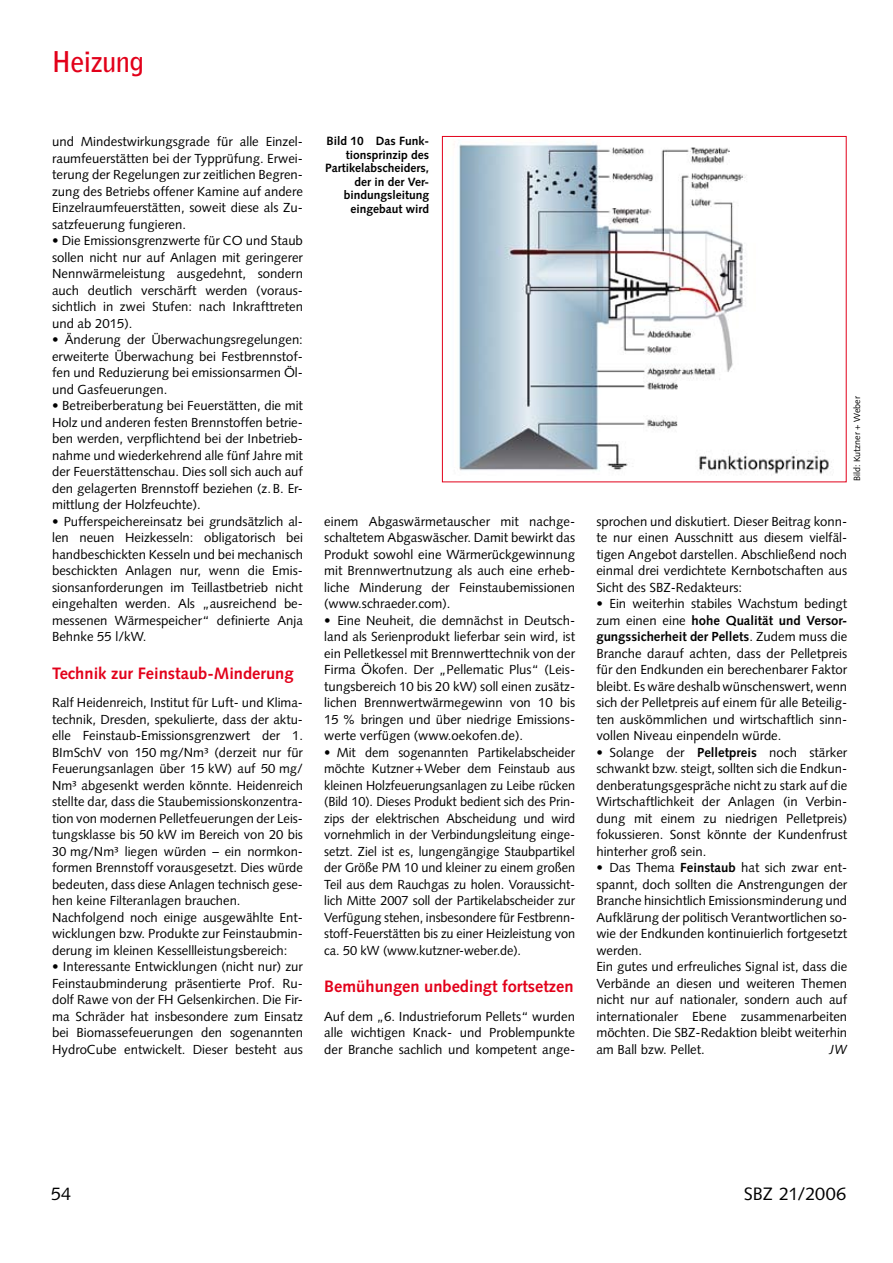
<style>
.page{position:relative;width:893px;height:1263px;background:#fff}
.page>*{position:absolute;margin:0;border:0;box-sizing:border-box;transform-origin:0 0}
.t1{font:700 28.5px "Bell Gothic Std";letter-spacing:-.035em;color:#e2001a}
.t2{font:18px "Syntax LT Std";color:#000}
.t3{font:700 16.5px "Syntax LT Std";color:#e2001a}
.t4{font:13.2px/16.5px "Syntax LT Std";color:#000;text-align:justify}
.t5{font:italic 13.2px "Syntax LT Std";color:#000}
.t6{font:700 12px/13.5px "Syntax LT Std";color:#000;text-align:right}
.t7{font:9px "Syntax LT Std";color:#000}
.s1{font-weight:700}
</style>
<div class="page">
<img style="left:453px;top:144px;width:377px;height:332px">
<div style="left:442px;top:136px;width:405px;height:346px;border:1px solid #e2001a"></div>
<h1 class="t1" style="left:51px;top:45px;width:94px">Heizung</h1>
<p class="t4" style="left:52px;top:133px;width:252px">und Mindestwirkungsgrade für alle Einzel&shy;raumfeuerstätten bei der Typprüfung. Erwei&shy;terung der Regelungen zur zeitlichen Begren&shy;zung des Betriebs offener Kamine auf andere Einzelraumfeuerstätten, soweit diese als Zu&shy;satzfeuerung fungieren.</p>
<p class="t4" style="left:52px;top:232px;width:252px">• Die Emissionsgrenzwerte für CO und Staub sollen nicht nur auf Anlagen mit geringerer Nennwärmeleistung ausgedehnt, sondern auch deutlich verschärft werden (voraus&shy;sichtlich in zwei Stufen: nach Inkrafttreten und ab 2015).</p>
<p class="t4" style="left:52px;top:331px;width:252px">• Änderung der Überwachungsregelungen: erweiterte Überwachung bei Festbrennstof&shy;fen und Reduzierung bei emissionsarmen Öl&shy;und Gasfeuerungen.</p>
<p class="t4" style="left:52px;top:397px;width:252px">• Betreiberberatung bei Feuerstätten, die mit Holz und anderen festen Brennstoffen betrie&shy;ben werden, verpflichtend bei der Inbetrieb&shy;nahme und wiederkehrend alle fünf Jahre mit der Feuerstättenschau. Dies soll sich auch auf den gelagerten Brennstoff beziehen (z.B. Er&shy;mittlung der Holzfeuchte).</p>
<p class="t4" style="left:52px;top:513px;width:252px;text-align:left">• Pufferspeichereinsatz bei grundsätzlich al&shy;len neuen Heizkesseln: obligatorisch bei handbeschickten Kesseln und bei mechanisch beschickten Anlagen nur, wenn die Emis&shy;sionsanforderungen im Teillastbetrieb nicht eingehalten werden. Als „ausreichend be&shy;messenen Wärmespeicher“ definierte Anja Behnke 55 l/kW.</p>
<p class="t3" style="left:52px;top:663px;width:243px">Technik zur Feinstaub-Minderung</p>
<p class="t4" style="left:52px;top:694px;width:252px;text-align:left">Ralf Heidenreich, Institut für Luft- und Klima&shy;technik, Dresden, spekulierte, dass der aktu&shy;elle Feinstaub-Emissionsgrenzwert der 1.<br>BImSchV von 150 mg/Nm³ (derzeit nur für Feuerungsanlagen über 15 kW) auf 50 mg/ Nm³ abgesenkt werden könnte. Heidenreich stellte dar, dass die Staubemissionskonzentra&shy;tion von modernen Pelletfeuerungen der Leis&shy;tungsklasse bis 50 kW im Bereich von 20 bis 30 mg/Nm³ liegen würden – ein normkon&shy;formen Brennstoff vorausgesetzt. Dies würde bedeuten, dass diese Anlagen technisch gese&shy;hen keine Filteranlagen brauchen.<br>Nachfolgend noch einige ausgewählte Ent&shy;wicklungen bzw. Produkte zur Feinstaubmin&shy;derung im kleinen Kessellleistungsbereich:</p>
<p class="t4" style="left:52px;top:958px;width:252px">• Interessante Entwicklungen (nicht nur) zur Feinstaubminderung präsentierte Prof. Ru&shy;dolf Rawe von der FH Gelsenkirchen. Die Fir&shy;ma Schräder hat insbesondere zum Einsatz bei Biomassefeuerungen den sogenannten HydroCube entwickelt. Dieser besteht aus</p>
<p class="t6" style="left:325px;top:134px;width:105px">Bild 10 Das Funk&shy;tionsprinzip des<br>Partikel-abscheiders, der in der Ver&shy;bindungsleitung eingebaut wird</p>
<p class="t4" style="left:324px;top:513px;width:252px">einem Abgaswärmetauscher mit nachge&shy;schaltetem Abgaswäscher. Damit bewirkt das Produkt sowohl eine Wärmerückgewinnung mit Brennwertnutzung als auch eine erheb&shy;liche Minderung der Feinstaubemissionen (www.schraeder.com).</p>
<p class="t4" style="left:324px;top:612px;width:252px">• Eine Neuheit, die demnächst in Deutsch&shy;land als Serienprodukt lieferbar sein wird, ist ein Pelletkessel mit Brennwerttechnik von der Firma Ökofen. Der „Pellematic Plus“ (Leis&shy;tungsbereich 10 bis 20 kW) soll einen zusätz&shy;lichen Brennwertwärmegewinn von 10 bis 15 % bringen und über niedrige Emissions&shy;werte verfügen (www.oekofen.de).</p>
<p class="t4" style="left:324px;top:744px;width:252px">• Mit dem sogenannten Partikelabscheider möchte Kutzner+Weber dem Feinstaub aus kleinen Holzfeuerungsanlagen zu Leibe rücken (Bild 10). Dieses Produkt bedient sich des Prin&shy;zips der elektrischen Abscheidung und wird vornehmlich in der Verbindungsleitung einge&shy;setzt. Ziel ist es, lungengängige Staubpartikel der Größe PM 10 und kleiner zu einem großen Teil aus dem Rauchgas zu holen. Voraussicht&shy;lich Mitte 2007 soll der Partikelabscheider zur Verfügung stehen, insbesondere für Festbrenn&shy;stoff-Feuerstätten bis zu einer Heizleistung von ca. 50 kW (www.kutzner-weber.de).</p>
<p class="t3" style="left:324px;top:977px;width:251px">Bemühungen unbedingt fortsetzen</p>
<p class="t4" style="left:324px;top:1008px;width:252px">Auf dem „6. Industrieforum Pellets“ wurden alle wichtigen Knack- und Problempunkte der Branche sachlich und kompetent ange-</p>
<p class="t7" style="left:852px;top:481px;width:87px;rotate:-90deg">Bild: Kutzner + Weber</p>
<p class="t4" style="left:596px;top:513px;width:252px">sprochen und diskutiert. Dieser Beitrag konn&shy;te nur einen Ausschnitt aus diesem vielfäl&shy;tigen Angebot darstellen. Abschließend noch einmal drei verdichtete Kernbotschaften aus Sicht des SBZ-Redakteurs:</p>
<p class="t4" style="left:596px;top:595px;width:252px;text-align:left">• Ein weiterhin stabiles Wachstum bedingt zum einen eine <span class="s1">hohe Qualität und Versor&shy;gungssicherheit der Pellets</span>. Zudem muss die Branche darauf achten, dass der Pelletpreis für den Endkunden ein berechenbarer Faktor bleibt. Es wäre deshalb wünschenswert, wenn sich der Pelletpreis auf einem für alle Beteilig&shy;ten auskömmlichen und wirtschaftlich sinn&shy;vollen Niveau einpendeln würde.</p>
<p class="t4" style="left:596px;top:744px;width:252px">• Solange der <span class="s1">Pelletpreis</span> noch stärker schwankt bzw. steigt, sollten sich die Endkun&shy;denberatungsgespräche nicht zu stark auf die Wirtschaftlichkeit der Anlagen (in Verbin&shy;dung mit einem zu niedrigen Pelletpreis) fokussieren. Sonst könnte der Kundenfrust hinterher groß sein.</p>
<p class="t4" style="left:596px;top:859px;width:252px;text-align:left">• Das Thema <span class="s1">Feinstaub</span> hat sich zwar ent&shy;spannt, doch sollten die Anstrengungen der Branche hinsichtlich Emissionsminderung und Aufklärung der politisch Verantwortlichen so&shy;wie der Endkunden kontinuierlich fortgesetzt werden.<br>Ein gutes und erfreuliches Signal ist, dass die Verbände an diesen und weiteren Themen nicht nur auf nationaler, sondern auch auf internationaler Ebene zusammenarbeiten möchten. Die SBZ-Redaktion bleibt weiterhin am Ball bzw. Pellet.</p>
<p class="t5" style="left:829px;top:1041px;width:20px">JW</p>
<h2 class="t2" style="left:51px;top:1183px;width:22px">54</h2>
<h2 class="t2" style="left:744px;top:1183px;width:104px">SBZ 21/2006</h2>
</div>
